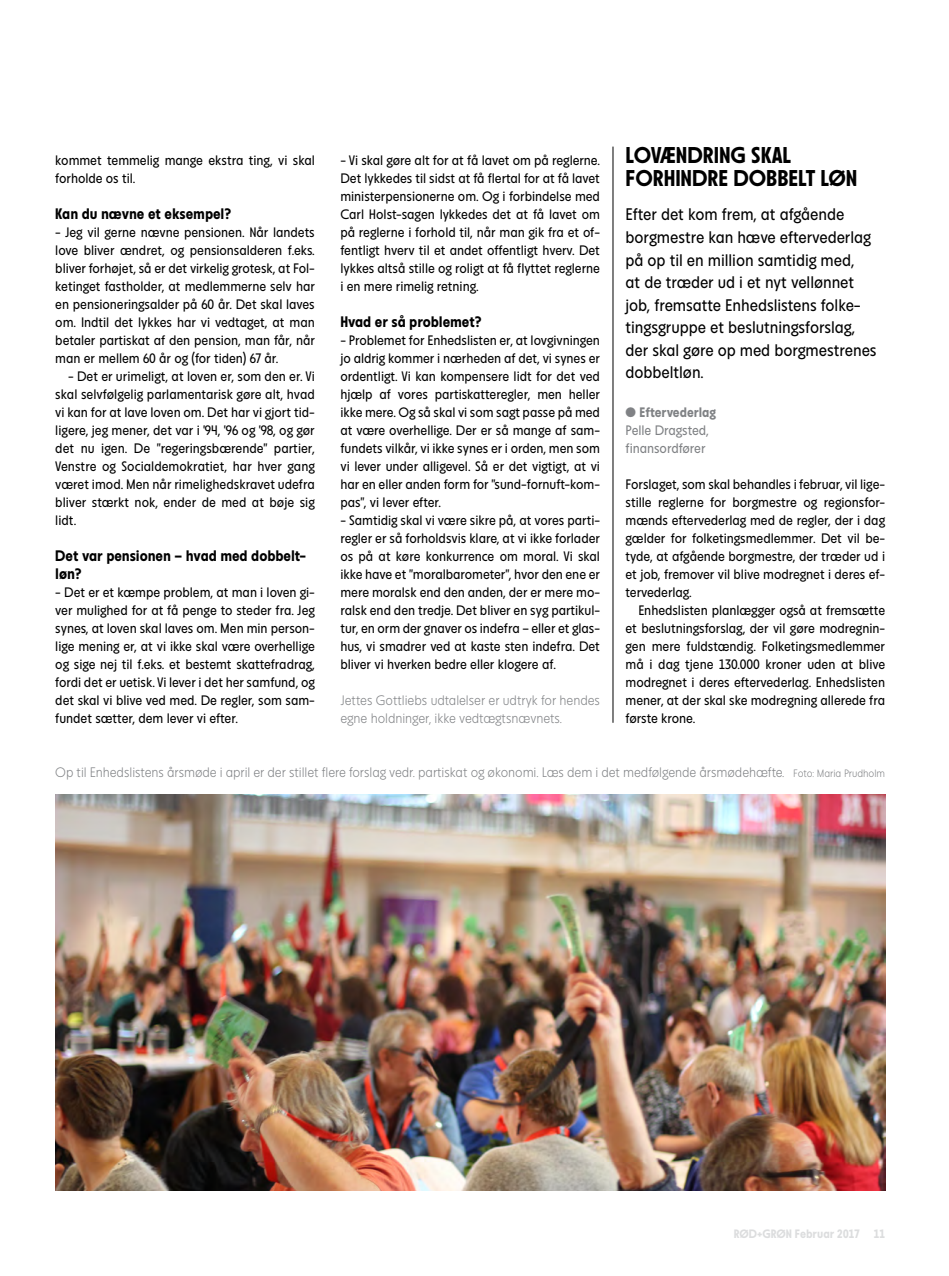
<style>
.page{position:relative;width:949px;height:1276px;background:#fff}
.page>*{position:absolute;margin:0;border:0;box-sizing:border-box;transform-origin:0 0}
.t1{font:700 22.5px/22.5px "Maj";letter-spacing:-.005em;color:#000}
.t2{font:16.5px/22.5px "Maj";letter-spacing:-.005em;color:#000}
.t3{font:700 15px/18px "Maj";letter-spacing:-.005em;color:#000}
.t4{font:13.5px/18px "Maj";letter-spacing:-.005em;color:#000;text-align:justify}
.t5{font:300 13.5px/18px "Maj";letter-spacing:-.005em;color:#808285}
.t6{font:13.5px/18px "Maj";letter-spacing:-.005em;color:#808285}
.t7{font:700 13.5px "Maj";letter-spacing:-.005em;color:#808285}
.t8{font:700 12px "Maj";color:#dcddde}
.s1{font-size:10.5px}
</style>
<div class="page">
<hr style="left:612px;top:147px;width:1px;height:576px;background:#000">
<img style="left:55px;top:795px;width:829px;height:396px">
<p class="t4" style="left:55px;top:151px;width:261px">kommet temmelig mange ekstra ting, vi skal forholde os til.</p>
<p class="t3" style="left:55px;top:205px;width:177px">Kan du nævne et eksempel?</p>
<p class="t4" style="left:55px;top:223px;width:261px">- Jeg vil gerne nævne pensionen. Når landets love bliver ændret, og pensionsalderen f.eks. bliver forhøjet, så er det virkelig grotesk, at Fol&shy;ketinget fastholder, at medlemmerne selv har en pensioneringsalder på 60 år. Det skal laves om. Indtil det lykkes har vi vedtaget, at man betaler partiskat af den pension, man får, når man er mellem 60 år og (for tiden) 67 år.</p>
<p class="t4" style="left:55px;top:367px;width:261px;text-indent:13px">- Det er urimeligt, at loven er, som den er. Vi skal selvfølgelig parlamentarisk gøre alt, hvad vi kan for at lave loven om. Det har vi gjort tid&shy;ligere, jeg mener, det var i ’94, ’96 og ’98, og gør det nu igen. De ”regeringsbærende” partier, Venstre og Socialdemokratiet, har hver gang været imod. Men når rimelighedskravet udefra bliver stærkt nok, ender de med at bøje sig lidt.</p>
<p class="t3" style="left:55px;top:547px;width:252px">Det var pensionen – hvad med dobbelt&shy;løn?</p>
<p class="t4" style="left:55px;top:583px;width:261px">- Det er et kæmpe problem, at man i loven gi&shy;ver mulighed for at få penge to steder fra. Jeg synes, at loven skal laves om. Men min person&shy;lige mening er, at vi ikke skal være overhellige og sige nej til f.eks. et bestemt skattefradrag, fordi det er uetisk. Vi lever i det her samfund, og det skal vi blive ved med. De regler, som sam&shy;fundet sætter, dem lever vi efter.</p>
<p class="t4" style="left:340px;top:151px;width:261px">- Vi skal gøre alt for at få lavet om på reglerne.<br>Det lykkedes til sidst at få flertal for at få lavet ministerpensionerne om. Og i forbindelse med Carl Holst-sagen lykkedes det at få lavet om på reglerne i forhold til, når man gik fra et of&shy;fentligt hverv til et andet offentligt hverv. Det lykkes altså stille og roligt at få flyttet reglerne i en mere rimelig retning.</p>
<p class="t3" style="left:340px;top:313px;width:143px">Hvad er så problemet?</p>
<p class="t4" style="left:340px;top:331px;width:261px">- Problemet for Enhedslisten er, at lovgivningen jo aldrig kommer i nærheden af det, vi synes er ordentligt. Vi kan kompensere lidt for det ved hjælp af vores partiskatteregler, men heller ikke mere. Og så skal vi som sagt passe på med at være overhellige. Der er så mange af sam&shy;fundets vilkår, vi ikke synes er i orden, men som vi lever under alligevel. Så er det vigtigt, at vi har en eller anden form for ”sund-fornuft-kom&shy;pas”, vi lever efter.</p>
<p class="t4" style="left:340px;top:511px;width:261px">- Samtidig skal vi være sikre på, at vores parti&shy;regler er så forholdsvis klare, at vi ikke forlader os på at køre konkurrence om moral. Vi skal ikke have et ”moralbarometer”, hvor den ene er mere moralsk end den anden, der er mere mo&shy;ralsk end den tredje. Det bliver en syg partikul&shy;tur, en orm der gnaver os indefra – eller et glas&shy;hus, vi smadrer ved at kaste sten indefra. Det bliver vi hverken bedre eller klogere af.</p>
<p class="t5" style="left:340px;top:691px;width:261px">Jettes Gottliebs udtalelser er udtryk for hendes egne holdninger, ikke vedtægtsnævnets.</p>
<h1 class="t1" style="left:625px;top:145px;width:233px">LOVÆNDRING SKAL<br>FORHINDRE DOBBELT LØN</h1>
<p class="t2" style="left:625px;top:204px;width:252px">Efter det kom frem, at afgående borgmestre kan hæve eftervederlag på op til en million samtidig med,<br>at de træder ud i et nyt vellønnet job, fremsatte Enhedslistens folke&shy;tingsgruppe et beslutningsforslag, der skal gøre op med borgmestrenes dobbeltløn.</p>
<p class="t7" style="left:625px;top:405px;width:92px">• Eftervederlag</p>
<p class="t6" style="left:625px;top:421px;width:85px">Pelle Dragsted, finansordfører</p>
<p class="t4" style="left:625px;top:475px;width:261px">Forslaget, som skal behandles i februar, vil lige&shy;stille reglerne for borgmestre og regionsfor&shy;mænds eftervederlag med de regler, der i dag gælder for folketingsmedlemmer. Det vil be&shy;tyde, at afgående borgmestre, der træder ud i et job, fremover vil blive modregnet i deres ef&shy;tervederlag.</p>
<p class="t4" style="left:625px;top:601px;width:261px;text-indent:13px">Enhedslisten planlægger også at fremsætte et beslutningsforslag, der vil gøre modregnin&shy;gen mere fuldstændig. Folketingsmedlemmer må i dag tjene 130.000 kroner uden at blive modregnet i deres eftervederlag. Enhedslisten mener, at der skal ske modregning allerede fra første krone.</p>
<p class="t5" style="left:55px;top:763px;width:831px">Op til Enhedslistens årsmøde i april er der stillet flere forslag vedr. partiskat og økonomi. Læs dem i det medfølgende årsmødehæfte. <span class="s1">Foto: Maria Prudholm</span></p>
<p class="t8" style="left:733px;top:1227px;width:153px">RØD+GRØN Februar 2017 11</p>
</div>
